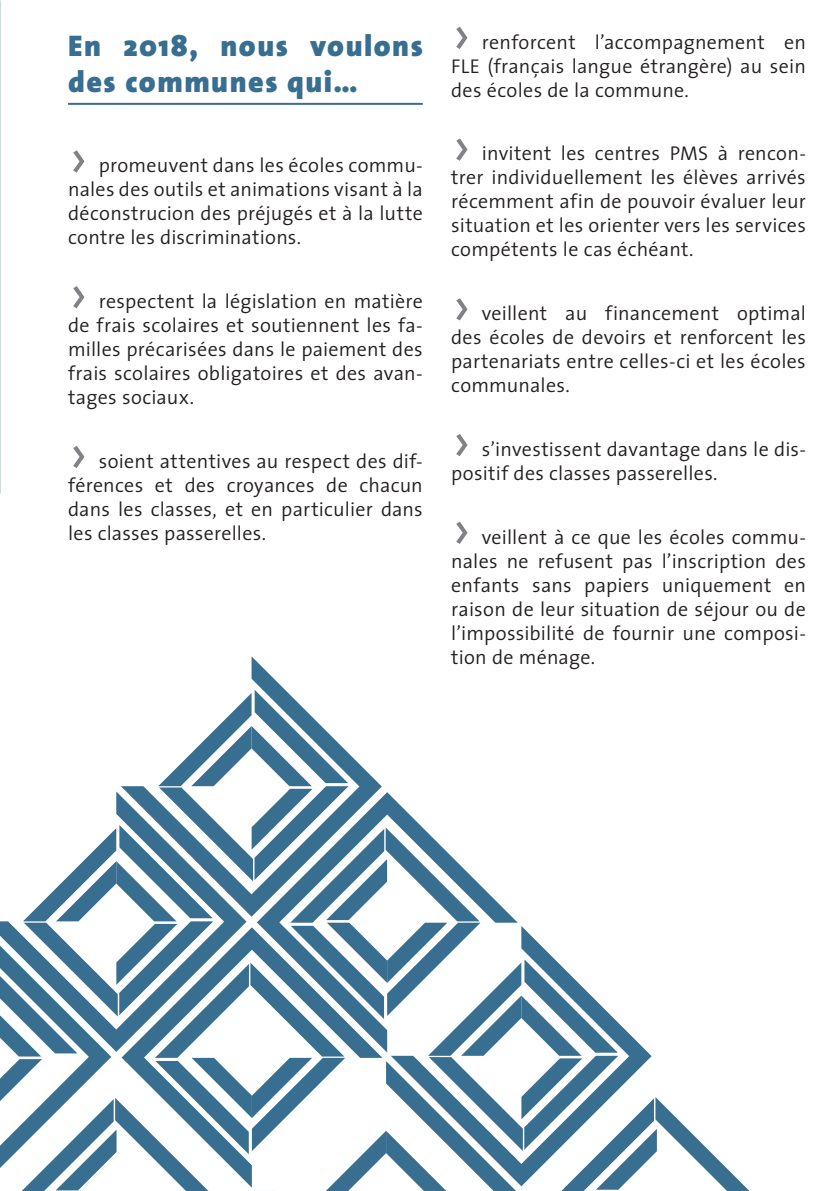
<style>
.page{position:relative;width:840px;height:1191px;background:#fff}
.page>*{position:absolute;margin:0;border:0;box-sizing:border-box;transform-origin:0 0}
.t1{font:300 64px "The Sans";color:#808285}
.t2{font:900 30px/36px "The Sans";letter-spacing:.05em;color:#386e8f}
.t3{font:300 20px/24px "The Sans";letter-spacing:.015em;color:#231f20;text-align:justify}
</style>
<div class="page">
<svg style="left:251px;top:656px;width:34px;height:34px"></svg>
<svg style="left:0;top:690px;width:749px;height:501px"></svg>
<hr style="left:68px;top:103px;width:354px;height:2px;background:#386e8f">
<h2 class="t2" style="left:68px;top:27px;width:356px">En 2018, nous voulons des communes qui…</h2>
<h1 class="t1" style="left:68px;top:103px;width:22px">›</h1>
<p class="t3" style="left:68px;top:153px;width:356px;text-indent:31px">promeuvent dans les écoles commu&shy;nales des outils et animations visant à la déconstrucion des préjugés et à la lutte contre les discriminations.</p>
<h1 class="t1" style="left:68px;top:238px;width:22px">›</h1>
<p class="t3" style="left:68px;top:288px;width:356px;text-indent:31px">respectent la législation en matière de frais scolaires et soutiennent les fa&shy;milles précarisées dans le paiement des frais scolaires obligatoires et des avan&shy;tages sociaux.</p>
<h1 class="t1" style="left:68px;top:398px;width:22px">›</h1>
<p class="t3" style="left:68px;top:448px;width:356px;text-indent:31px">soient attentives au respect des dif&shy;férences et des croyances de chacun dans les classes, et en particulier dans les classes passerelles.</p>
<h1 class="t1" style="left:451px;top:-21px;width:22px">›</h1>
<p class="t3" style="left:451px;top:29px;width:356px;text-indent:31px">renforcent l’accompagnement en FLE (français langue étrangère) au sein des écoles de la commune.</p>
<h1 class="t1" style="left:451px;top:91px;width:22px">›</h1>
<p class="t3" style="left:451px;top:141px;width:356px;text-indent:31px">invitent les centres PMS à rencon&shy;trer individuellement les élèves arrivés récemment afin de pouvoir évaluer leur situation et les orienter vers les services compétents le cas échéant.</p>
<h1 class="t1" style="left:451px;top:250px;width:22px">›</h1>
<p class="t3" style="left:451px;top:301px;width:356px;text-indent:31px">veillent au financement optimal des écoles de devoirs et renforcent les partenariats entre celles-ci et les écoles communales.</p>
<h1 class="t1" style="left:451px;top:386px;width:22px">›</h1>
<p class="t3" style="left:451px;top:436px;width:356px;text-indent:31px">s’investissent davantage dans le dis&shy;positif des classes passerelles.</p>
<h1 class="t1" style="left:451px;top:474px;width:22px">›</h1>
<p class="t3" style="left:451px;top:524px;width:356px;text-indent:31px">veillent à ce que les écoles commu&shy;nales ne refusent pas l’inscription des enfants sans papiers uniquement en raison de leur situation de séjour ou de l’impossibilité de fournir une composi&shy;tion de ménage.</p>
</div>
